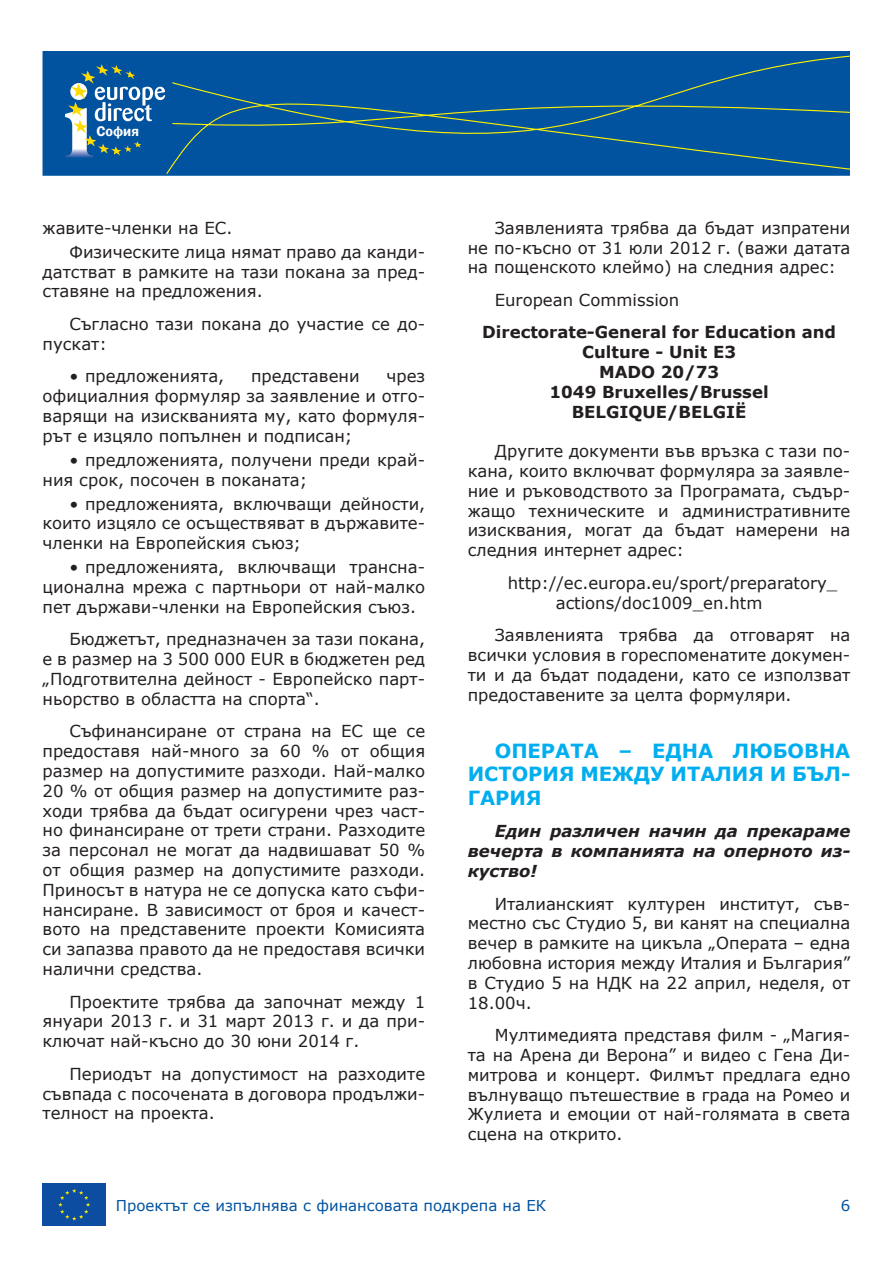
<style>
.page{position:relative;width:893px;height:1263px;background:#fff}
.page>*{position:absolute;margin:0;border:0;box-sizing:border-box;transform-origin:0 0}
.t1{font:700 19.5px/23.4px "Verdana";color:#00aeef;text-align:justify}
.t2{font:16.5px/19.8px "Verdana";color:#231f20;text-align:justify}
.t3{font:700 16.5px/19.8px "Verdana";color:#231f20;text-align:center}
.t4{font:italic 700 16.5px/19.8px "Verdana";color:#231f20;text-align:justify}
.t5{font:15px "Verdana";color:#0153a0}
.t6{font:600 14.25px "Franklin Gothic";color:#fff}
</style>
<div class="page">
<div style="left:43px;top:51px;width:807px;height:125px;background:#0153a0"></div>
<svg style="left:128px;top:55px;width:722px;height:121px"></svg>
<div style="left:57px;top:57px;width:115px;height:110px;background:#0153a0;border-radius:10px"></div>
<svg style="left:65px;top:64px;width:100px;height:94px"></svg>
<div style="left:43px;top:1183px;width:63px;height:43px;background:#0d4da1"></div>
<svg style="left:58px;top:1189px;width:32px;height:31px"></svg>
<p class="t6" style="left:96px;top:123px;width:44px">София</p>
<p class="t2" style="left:70px;top:216px;width:357px;line-height:24px;text-indent:-27px">жавите-членки на ЕС.<br>Физическите лица нямат право да канди-</p>
<p class="t2" style="left:43px;top:261px;width:384px">датстват в рамките на тази покана за пред&shy;ставяне на предложения.</p>
<p class="t2" style="left:43px;top:314px;width:384px;text-indent:27px">Съгласно тази покана до участие се до&shy;пускат:</p>
<p class="t2" style="left:70px;top:366px;width:156px">• предложенията,</p>
<p class="t2" style="left:251px;top:366px;width:110px">представени</p>
<p class="t2" style="left:43px;top:366px;width:384px;text-indent:344px">чрез официалния формуляр за заявление и отго&shy;варящи на изискванията му, като формуля&shy;рът е изцяло попълнен и подписан;</p>
<p class="t2" style="left:43px;top:450px;width:384px;text-indent:27px">• предложенията, получени преди край&shy;ния срок, посочен в поканата;</p>
<p class="t2" style="left:43px;top:494px;width:384px;text-indent:27px">• предложенията, включващи дейности, които изцяло се осъществяват в държавите&shy;членки на Европейския съюз;</p>
<p class="t2" style="left:43px;top:557px;width:384px;text-indent:27px">• предложенията, включващи трансна&shy;ционална мрежа с партньори от най-малко пет държави-членки на Европейския съюз.</p>
<p class="t2" style="left:43px;top:629px;width:384px;text-indent:27px">Бюджетът, предназначен за тази покана, е в размер на 3 500 000 EUR в бюджетен ред „Подготвителна дейност - Европейско парт&shy;ньорство в областта на спорта“.</p>
<p class="t2" style="left:43px;top:721px;width:384px;text-indent:27px">Съфинансиране от страна на ЕС ще се предоставя най-много за 60 % от общия размер на допустимите разходи. Най-малко 20 % от общия размер на допустимите раз&shy;ходи трябва да бъдат осигурени чрез част&shy;но финансиране от трети страни. Разходите за персонал не могат да надвишават 50 % от общия размер на допустимите разходи.<br>Приносът в натура не се допуска като съфи&shy;нансиране. В зависимост от броя и качест&shy;вото на представените проекти Комисията си запазва правото да не предоставя всички налични средства.</p>
<p class="t2" style="left:43px;top:991px;width:384px;text-indent:27px">Проектите трябва да започнат между 1 януари 2013 г. и 31 март 2013 г. и да при&shy;ключат най-късно до 30 юни 2014 г.</p>
<p class="t2" style="left:43px;top:1064px;width:384px;text-indent:27px">Периодът на допустимост на разходите съвпада с посочената в договора продължи&shy;телност на проекта.</p>
<p class="t2" style="left:468px;top:218px;width:384px;text-indent:27px">Заявленията трябва да бъдат изпратени не по-късно от 31 юли 2012 г. (важи датата на пощенското клеймо) на следния адрес:</p>
<p class="t2" style="left:495px;top:290px;width:186px">European Commission</p>
<p class="t3" style="left:482px;top:322px;width:355px">Directorate-General for Education and<br>Culture - Unit E3<br>MADO 20/73<br>1049 Bruxelles/Brussel<br>BELGIQUE/BELGIË</p>
<p class="t2" style="left:468px;top:441px;width:384px;text-indent:27px">Другите документи във връзка с тази по&shy;кана, които включват формуляра за заявле&shy;ние и ръководството за Програмата, съдър&shy;жащо техническите и административните изисквания, могат да бъдат намерени на следния интернет адрес:</p>
<p class="t2" style="left:556px;top:573px;width:283px;text-indent:-48px">http://ec.europa.eu/sport/preparatory_ actions/doc1009_en.htm</p>
<p class="t2" style="left:468px;top:625px;width:384px;text-indent:27px">Заявленията трябва да отговарят на всички условия в гореспоменатите докумен&shy;ти и да бъдат подадени, като се използват предоставените за целта формуляри.</p>
<p class="t1" style="left:468px;top:739px;width:384px;text-indent:27px">ОПЕРАТА – ЕДНА ЛЮБОВНА ИСТОРИЯ МЕЖДУ ИТАЛИЯ И БЪЛ-ГАРИЯ</p>
<p class="t4" style="left:468px;top:821px;width:384px;text-indent:27px">Един различен начин да прекараме вечерта в компанията на оперното из&shy;куство!</p>
<p class="t2" style="left:468px;top:893px;width:384px;text-indent:27px">Италианският културен институт, съв&shy;местно със Студио 5, ви канят на специална вечер в рамките на цикъла „Операта – една любовна история между Италия и България” в Студио 5 на НДК на 22 април, неделя, от 18.00ч.</p>
<p class="t2" style="left:468px;top:1025px;width:384px;text-indent:27px">Мултимедията представя филм - „Магия&shy;та на Арена ди Верона” и видео с Гена Ди&shy;митрова и концерт. Филмът предлага едно вълнуващо пътешествие в града на Ромео и Жулиета и емоции от най-голямата в света сцена на открито.</p>
<p class="t5" style="left:116px;top:1195px;width:432px">Проектът се изпълнява с финансовата подкрепа на ЕК</p>
<p class="t5" style="left:841px;top:1195px;width:11px">6</p>
</div>
